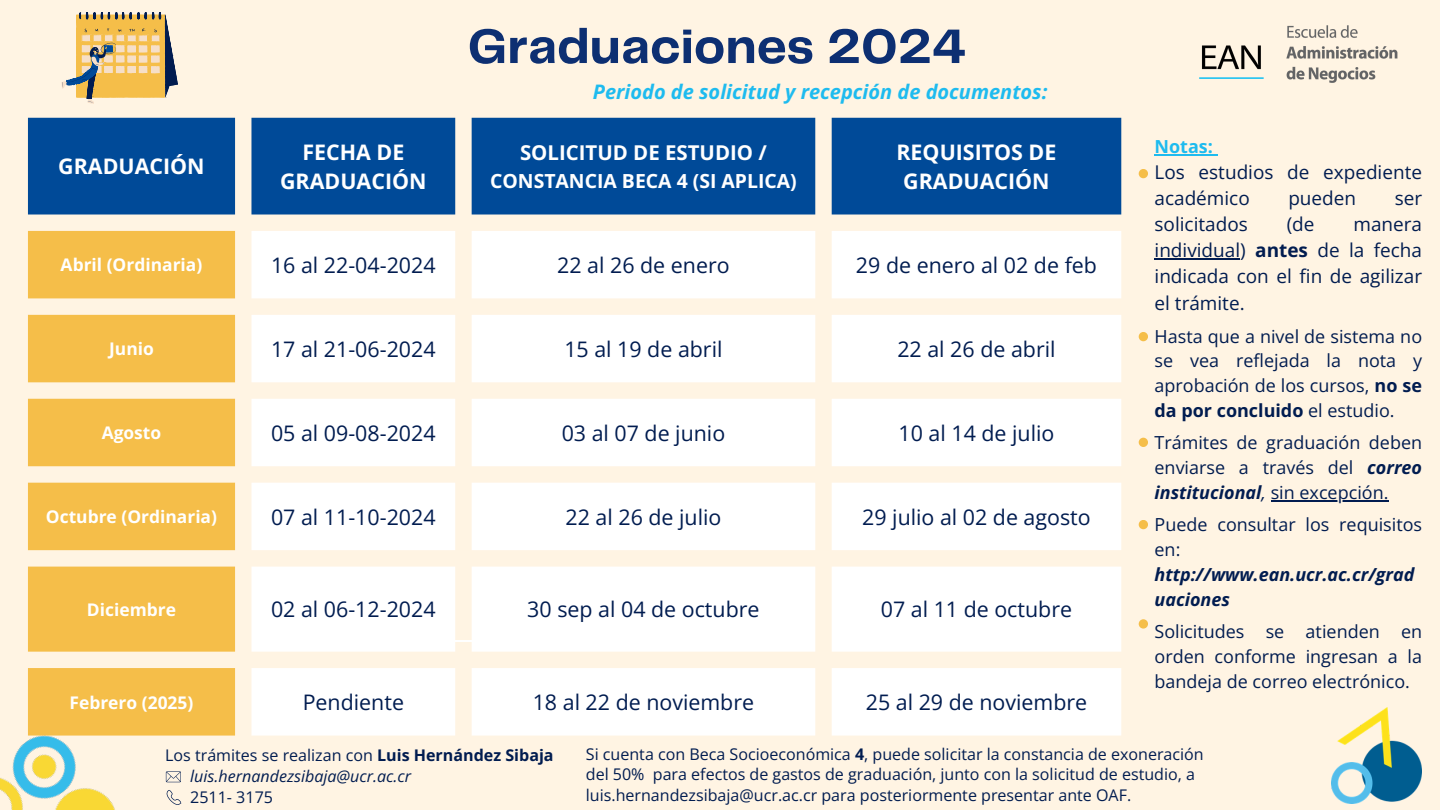
<style>
.page{position:relative;width:1440px;height:810px;background:#fff4e3}
.page>*{position:absolute;margin:0;border:0;box-sizing:border-box;transform-origin:0 0}
.t1{font:700 50.2px "Telegraf";color:#0d2f72}
.t2{font:21.4px "Open Sans";color:#011c50}
.t3{font:700 21.4px/29.2px "Open Sans";color:#fff;text-align:center}
.t4{font:700 20.4px "Open Sans";color:#fff}
.t5{font:italic 700 20px "Open Sans";color:#1ebbef}
.t6{font:700 19.4px "Open Sans";color:#fff}
.t7{font:19px/26.2px "Open Sans";color:#011c50}
.t8{font:18px/24.9px "Open Sans";color:#011c50;text-align:justify}
.t9{font:italic 700 18px/24.9px "Open Sans";color:#011c50}
.t10{font:700 18px "Open Sans";color:#1ebbef}
.t11{font:700 17.4px "Open Sans";color:#fff}
.t12{font:16.1px/20.2px "Open Sans";color:#011c50}
.t13{font:italic 16.1px "Open Sans";color:#011c50}
.s1{font-weight:700}
.s2{font-weight:700;font-style:italic}
.s3{font-style:italic}
.s4{font-weight:400;font-style:normal}
</style>
<div class="page">
<div style="left:28px;top:118px;width:1093px;height:97px;background:#004a98"></div>
<svg style="left:28px;top:231px;width:207px;height:460px;fill:#f5be49"></svg>
<svg style="left:251px;top:231px;width:870px;height:505px;fill:#fff"></svg>
<img style="left:0;top:691px;width:255px;height:119px">
<img style="left:1199px;top:25px;width:199px;height:58px">
<svg style="left:166px;top:771px;width:15px;height:11px"></svg>
<svg style="left:167px;top:789px;width:15px;height:16px"></svg>
<img style="left:1332px;top:708px;width:90px;height:95px">
<div style="left:1139px;top:169px;width:9px;height:9px;background:#f5be49;border-radius:50%"></div>
<hr style="left:1155px;top:154px;width:58px;height:1px;background:#1ebbef">
<hr style="left:1155px;top:259px;width:85px;height:1px;background:#011c50">
<hr style="left:1271px;top:500px;width:117px;height:1px;background:#011c50">
<div style="left:1139px;top:332px;width:9px;height:9px;background:#f5be49;border-radius:50%"></div>
<div style="left:1139px;top:438px;width:9px;height:9px;background:#f5be49;border-radius:50%"></div>
<div style="left:1139px;top:520px;width:9px;height:9px;background:#f5be49;border-radius:50%"></div>
<div style="left:1139px;top:619px;width:9px;height:10px;background:#f5be49;border-radius:50%"></div>
<svg style="left:62px;top:12px;width:116px;height:92px"></svg>
<p class="t1" style="left:468px;top:25px;width:500px">Graduaciones 2024</p>
<h3 class="t5" style="left:593px;top:77px;width:456px">Periodo de solicitud y recepción de documentos:</h3>
<p class="t3" style="left:58px;top:151px;width:148px">GRADUACIÓN</p>
<h1 class="t3" style="left:280px;top:137px;width:148px">FECHA DE<br>GRADUACIÓN</h1>
<h2 class="t4" style="left:520px;top:139px;width:248px">SOLICITUD DE ESTUDIO /</h2>
<p class="t6" style="left:490px;top:167px;width:308px">CONSTANCIA BECA 4 (SI APLICA)</p>
<p class="t3" style="left:897px;top:137px;width:161px">REQUISITOS DE<br>GRADUACIÓN</p>
<p class="t11" style="left:61px;top:253px;width:143px">Abril (Ordinaria)</p>
<p class="t2" style="left:271px;top:250px;width:166px">16 al 22-04-2024</p>
<p class="t2" style="left:557px;top:250px;width:174px">22 al 26 de enero</p>
<p class="t2" style="left:856px;top:250px;width:242px">29 de enero al 02 de feb</p>
<p class="t11" style="left:109px;top:337px;width:46px">Junio</p>
<p class="t2" style="left:271px;top:334px;width:166px">17 al 21-06-2024</p>
<p class="t2" style="left:564px;top:334px;width:160px">15 al 19 de abril</p>
<p class="t2" style="left:897px;top:334px;width:160px">22 al 26 de abril</p>
<p class="t11" style="left:102px;top:421px;width:61px">Agosto</p>
<p class="t2" style="left:271px;top:418px;width:166px">05 al 09-08-2024</p>
<p class="t2" style="left:562px;top:418px;width:165px">03 al 07 de junio</p>
<p class="t2" style="left:899px;top:418px;width:157px">10 al 14 de julio</p>
<p class="t11" style="left:46px;top:505px;width:173px">Octubre (Ordinaria)</p>
<p class="t2" style="left:271px;top:502px;width:166px">07 al 11-10-2024</p>
<p class="t2" style="left:566px;top:502px;width:157px">22 al 26 de julio</p>
<p class="t2" style="left:862px;top:502px;width:230px">29 julio al 02 de agosto</p>
<p class="t11" style="left:87px;top:598px;width:91px">Diciembre</p>
<p class="t2" style="left:271px;top:594px;width:166px">02 al 06-12-2024</p>
<p class="t2" style="left:527px;top:594px;width:234px">30 sep al 04 de octubre</p>
<p class="t2" style="left:881px;top:594px;width:193px">07 al 11 de octubre</p>
<p class="t11" style="left:70px;top:690px;width:125px">Febrero (2025)</p>
<p class="t2" style="left:303px;top:687px;width:103px">Pendiente</p>
<p class="t2" style="left:533px;top:687px;width:223px">18 al 22 de noviembre</p>
<p class="t2" style="left:866px;top:687px;width:223px">25 al 29 de noviembre</p>
<h4 class="t10" style="left:1155px;top:134px;width:60px">Notas:</h4>
<h4 class="t7" style="left:1155px;top:158px;width:269px">Los estudios de expediente académico</h4>
<h4 class="t7" style="left:1288px;top:184px;width:69px">pueden</h4>
<h4 class="t7" style="left:1395px;top:184px;width:29px">ser</h4>
<h4 class="t7" style="left:1155px;top:210px;width:95px">solicitados</h4>
<h4 class="t7" style="left:1287px;top:210px;width:29px">(de</h4>
<h4 class="t7" style="left:1155px;top:210px;width:269px;text-align:justify;text-indent:199px">manera individual) <span class="s1">antes</span> de la fecha indicada con el fin de agilizar el trámite.</h4>
<h4 class="t8" style="left:1155px;top:323px;width:269px">Hasta que a nivel de sistema no se vea reflejada la nota y aprobación de los cursos, <span class="s1">no se da por concluido</span> el estudio.</h4>
<h4 class="t8" style="left:1155px;top:430px;width:269px">Trámites de graduación deben enviarse a través del <span class="s2">correo institucional</span><span class="s3">,</span> sin excepción.</h4>
<p class="t9" style="left:1155px;top:512px;width:269px"><span class="s4">Puede consultar los requisitos en: </span>http://www.ean.ucr.ac.cr/grad uaciones</p>
<p class="t8" style="left:1155px;top:618px;width:269px">Solicitudes se atienden en</p>
<p class="t8" style="left:1155px;top:643px;width:269px">orden conforme ingresan a la bandeja de correo electrónico.</p>
<p class="t12" style="left:165px;top:744px;width:390px">Los trámites se realizan con <span class="s1">Luis Hernández Sibaja</span></p>
<p class="t13" style="left:190px;top:765px;width:222px">luis.hernandezsibaja@ucr.ac.cr</p>
<p class="t12" style="left:190px;top:787px;width:84px">2511- 3175</p>
<p class="t12" style="left:586px;top:744px;width:619px">Si cuenta con Beca Socioeconómica <span class="s1">4</span>, puede solicitar la constancia de exoneración del 50% para efectos de gastos de graduación, junto con la solicitud de estudio, a luis.hernandezsibaja@ucr.ac.cr para posteriormente presentar ante OAF.</p>
</div>
